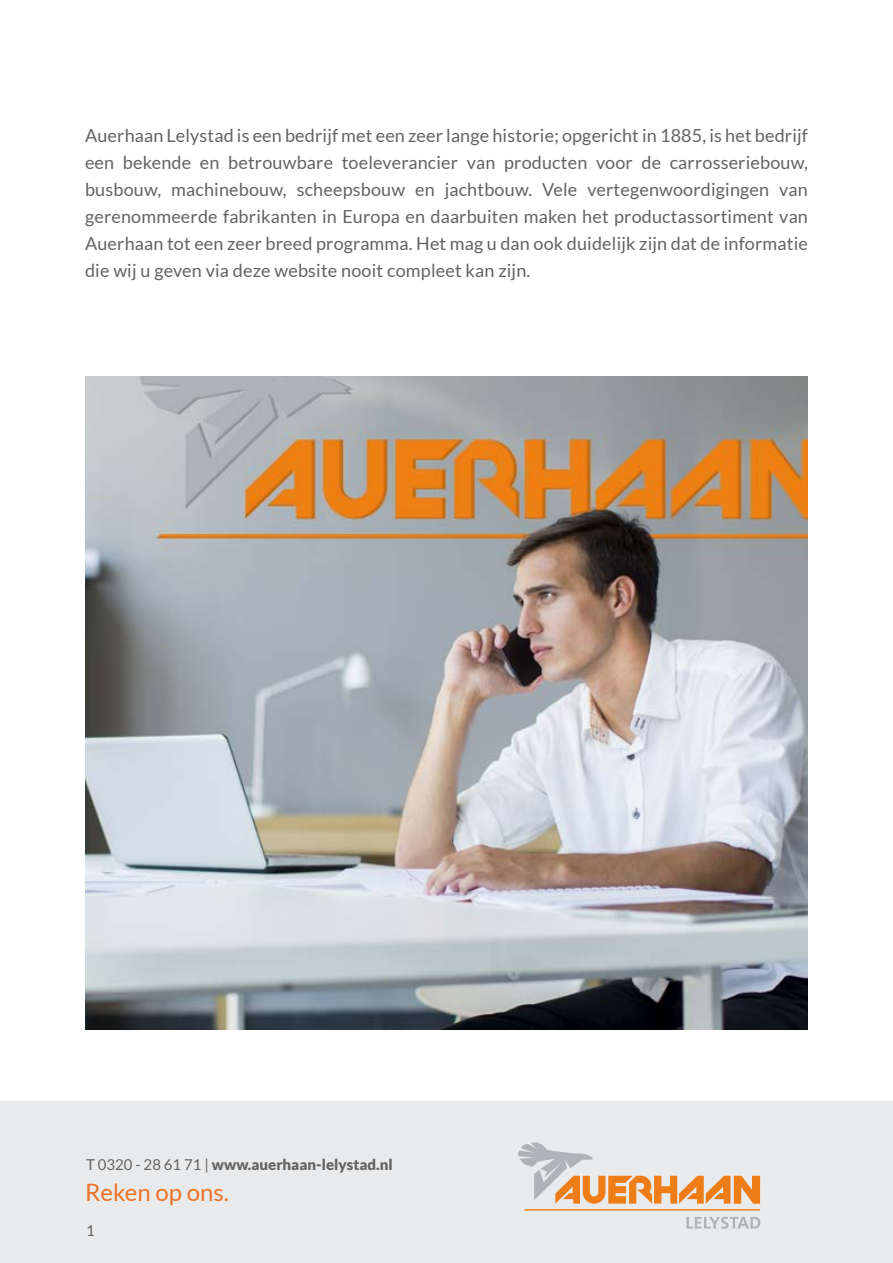
<style>
.page{position:relative;width:893px;height:1263px;background:#fff}
.page>*{position:absolute;margin:0;border:0;box-sizing:border-box;transform-origin:0 0}
.t1{font:24px "Lato";color:#ee7326}
.t2{font:18px/27px "Lato";letter-spacing:.01em;color:#646363;text-align:justify}
.t3{font:900 15px "Lato";color:#646363}
.t4{font:15px "Lato";color:#646363}
.s1{font-weight:400}
</style>
<div class="page">
<img style="left:85px;top:376px;width:723px;height:653px">
<div style="left:0;top:1101px;width:893px;height:162px;background:#e9eaeb"></div>
<svg style="left:687px;top:1217px;width:73px;height:12px"></svg>
<svg style="left:518px;top:1142px;width:242px;height:68px"></svg>
<p class="t2" style="left:85px;top:122px;width:724px">Auerhaan Lelystad is een bedrijf met een zeer lange historie; opgericht in 1885, is het bedrijf een bekende en betrouwbare toeleverancier van producten voor de carrosseriebouw, busbouw, machinebouw, scheepsbouw en jachtbouw. Vele vertegenwoordigingen van gerenommeerde fabrikanten in Europa en daarbuiten maken het productassortiment van Auerhaan tot een zeer breed programma. Het mag u dan ook duidelijk zijn dat de informatie die wij u geven via deze website nooit compleet kan zijn.</p>
<p class="t3" style="left:86px;top:1155px;width:308px"><span class="s1">T 0320 - 28 61 71 |</span> www.auerhaan-lelystad.nl</p>
<h1 class="t1" style="left:85px;top:1179px;width:145px">Reken op ons.</h1>
<p class="t4" style="left:86px;top:1222px;width:10px">1</p>
</div>
